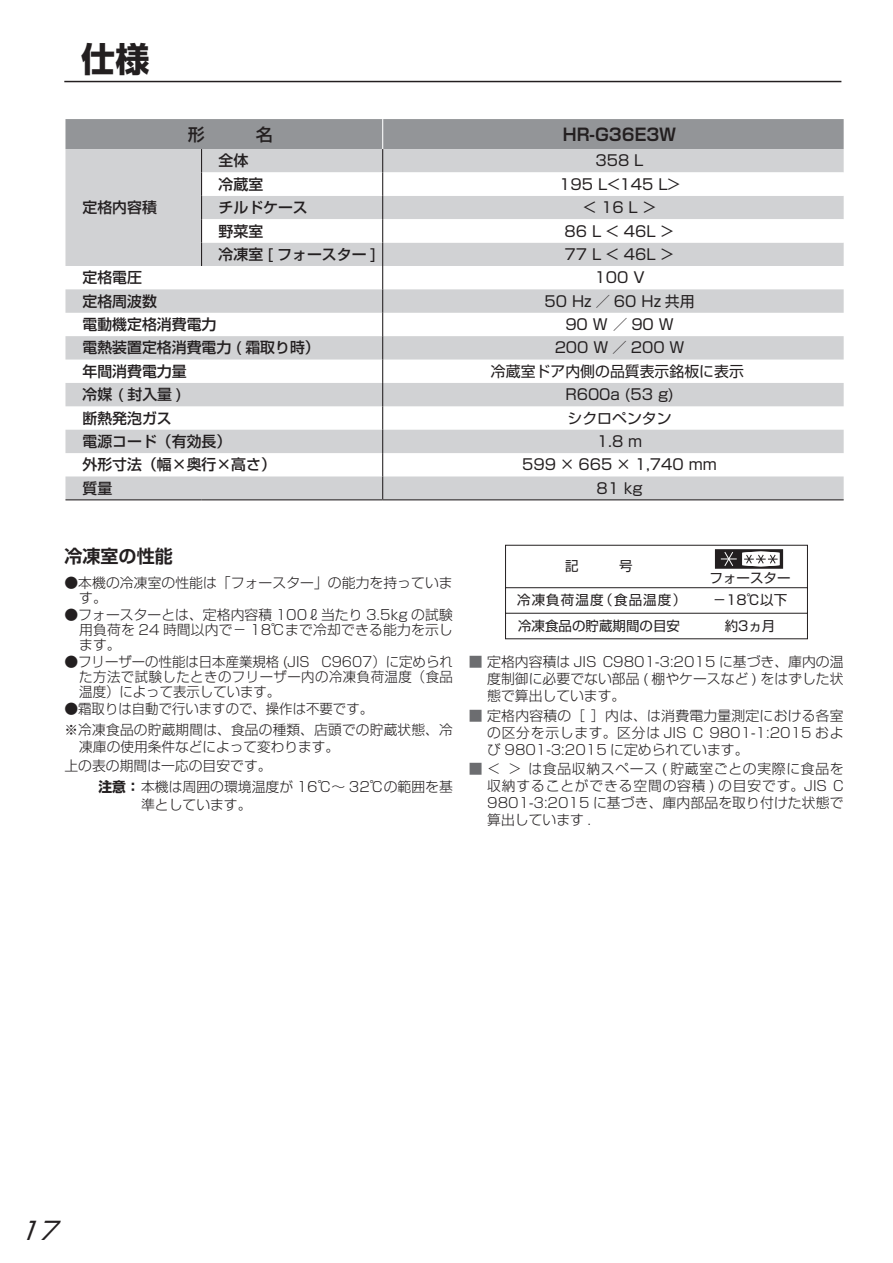
<style>
.page{position:relative;width:893px;height:1263px;background:#fff}
.page>*{position:absolute;margin:0;border:0;box-sizing:border-box;transform-origin:0 0}
.t1{font:700 34.05px "Shin Go Pro";color:#231f20}
.t2{font:italic 24.45px "Shin Go Pro";color:#231f20}
.t3{font:700 18px "Shin Go Pro De";color:#231f20}
.t4{font:700 16.95px "Shin Go Pro De";color:#231f20}
.t5{font:14.85px "Shin Go Pro";color:#231f20}
.t6{font:500 14.85px "Shin Go Pro";color:#231f20}
.t7{font:300 13.8px/17px "Shin Go Pro";color:#231f20;text-align:justify}
.t8{font:13.5px/25.7px "Shin Go Pro";color:#231f20;text-align:center}
.t9{font:13.5px "Shin Go Pro";letter-spacing:.08em;color:#231f20}
.s1{font-weight:700}
.s2{color:#6c6d70}
</style>
<div class="page">
<hr style="left:65px;top:499px;width:137px;height:1px;background:#231f20">
<hr style="left:202px;top:499px;width:181px;height:1px;background:#231f20">
<hr style="left:383px;top:499px;width:461px;height:1px;background:#231f20">
<svg style="left:65px;top:119px;width:779px;height:380px"></svg>
<svg style="left:505px;top:545px;width:303px;height:94px"></svg>
<hr style="left:64px;top:81px;width:777px;height:1px;background:#231f20">
<h1 class="t1" style="left:81px;top:33px;width:70px">仕様</h1>
<p class="t6" style="left:82px;top:195px;width:76px">定格内容積</p>
<p class="t4" style="left:563px;top:120px;width:115px">HR-G36E3W</p>
<p class="t6" style="left:219px;top:149px;width:31px">全体</p>
<p class="t5" style="left:595px;top:149px;width:50px">358 L</p>
<p class="t6" style="left:219px;top:172px;width:46px">冷蔵室</p>
<p class="t5" style="left:559px;top:172px;width:122px">195 L&lt;145 L&gt;</p>
<p class="t6" style="left:219px;top:195px;width:91px">チルドケース</p>
<p class="t5" style="left:582px;top:195px;width:76px">＜16 L＞</p>
<p class="t6" style="left:219px;top:219px;width:46px">野菜室</p>
<p class="t5" style="left:565px;top:219px;width:111px">86 L ＜ 46L ＞</p>
<p class="t6" style="left:219px;top:242px;width:160px">冷凍室 [ フォースター ]</p>
<p class="t5" style="left:565px;top:242px;width:111px">77 L ＜ 46L ＞</p>
<p class="t6" style="left:82px;top:265px;width:61px">定格電圧</p>
<p class="t5" style="left:594px;top:265px;width:52px">100 V</p>
<p class="t6" style="left:82px;top:289px;width:76px">定格周波数</p>
<p class="t5" style="left:544px;top:289px;width:152px">50 Hz ／ 60 Hz 共用</p>
<p class="t6" style="left:82px;top:312px;width:135px">電動機定格消費電力</p>
<p class="t5" style="left:565px;top:312px;width:110px">90 W ／ 90 W</p>
<p class="t6" style="left:82px;top:336px;width:239px">電熱装置定格消費電力 ( 霜取り時）</p>
<p class="t5" style="left:555px;top:336px;width:131px">200 W ／ 200 W</p>
<p class="t6" style="left:82px;top:359px;width:106px">年間消費電力量</p>
<p class="t5" style="left:491px;top:359px;width:254px">冷蔵室ドア内側の品質表示銘板に表示</p>
<p class="t6" style="left:82px;top:382px;width:102px">冷媒 ( 封入量 )</p>
<p class="t5" style="left:565px;top:382px;width:110px">R600a (53 g)</p>
<p class="t6" style="left:82px;top:406px;width:91px">断熱発泡ガス</p>
<p class="t5" style="left:567px;top:406px;width:106px">シクロペンタン</p>
<p class="t6" style="left:82px;top:429px;width:150px">電源コード（有効長）</p>
<p class="t5" style="left:597px;top:429px;width:47px">1.8 m</p>
<p class="t6" style="left:82px;top:452px;width:195px">外形寸法（幅×奥行×高さ）</p>
<p class="t5" style="left:522px;top:452px;width:196px">599 × 665 × 1,740 mm</p>
<p class="t6" style="left:82px;top:476px;width:31px">質量</p>
<p class="t5" style="left:597px;top:476px;width:48px">81 kg</p>
<h3 class="t3" style="left:64px;top:542px;width:110px">冷凍室の性能</h3>
<p class="t7" style="left:79px;top:574px;width:375px;line-height:14.9px;text-indent:-15px">●本機の冷凍室の性能は「フォースター」の能力を持っています。</p>
<p class="t7" style="left:79px;top:606px;width:375px;line-height:14.9px;text-indent:-15px">●フォースターとは、定格内容積 100ℓ当たり 3.5kg の試験用負荷を 24 時間以内で− 18℃まで冷却できる能力を示します。</p>
<p class="t7" style="left:79px;top:653px;width:375px;line-height:14.9px;text-indent:-15px">●フリーザーの性能は日本産業規格 (JIS C9607）に定められた方法で試験したときのフリーザー内の冷凍負荷温度（食品温度）によって表示しています。</p>
<p class="t7" style="left:64px;top:696px;width:390px;line-height:21.3px">●霜取りは自動で行いますので、操作は不要です。<br>※冷凍食品の貯蔵期間は、食品の種類、店頭での貯蔵状態、冷</p>
<p class="t7" style="left:64px;top:735px;width:276px;line-height:19.2px;text-indent:15px">凍庫の使用条件などによって変わります。上の表の期間は一応の目安です。</p>
<p class="t7" style="left:141px;top:777px;width:313px;text-indent:-43px"><span class="s1">注意：</span> 本機は周囲の環境温度が 16℃〜 32℃の範囲を基準としています。</p>
<p class="t8" style="left:565px;top:551px;width:15px">記</p>
<p class="t8" style="left:619px;top:551px;width:15px">号</p>
<p class="t8" style="left:709px;top:563px;width:82px">フォースター</p>
<p class="t9" style="left:517px;top:589px;width:171px">冷凍負荷温度（食品温度）</p>
<p class="t8" style="left:713px;top:586px;width:76px">－18℃以下約3ヵ月</p>
<p class="t8" style="left:518px;top:611px;width:163px">冷凍食品の貯蔵期間の目安</p>
<p class="t7" style="left:487px;top:652px;width:358px;text-indent:-18px"><span class="s2">■</span> 定格内容積は JIS C9801-3:2015 に基づき、庫内の温度制御に必要でない部品 ( 棚やケースなど ) をはずした状態で算出しています。</p>
<p class="t7" style="left:487px;top:705px;width:358px;text-indent:-18px"><span class="s2">■</span> 定格内容積の［］内は、は消費電力量測定における各室の区分を示します。区分は JIS C 9801-1:2015 および 9801-3:2015 に定められています。</p>
<p class="t7" style="left:487px;top:758px;width:358px;text-indent:-18px"><span class="s2">■</span> ＜＞は食品収納スペース ( 貯蔵室ごとの実際に食品を収納することができる空間の容積 ) の目安です。JIS C 9801-3:2015 に基づき、庫内部品を取り付けた状態で算出しています .</p>
<h2 class="t2" style="left:18px;top:1211px;width:51px">17</h2>
</div>
